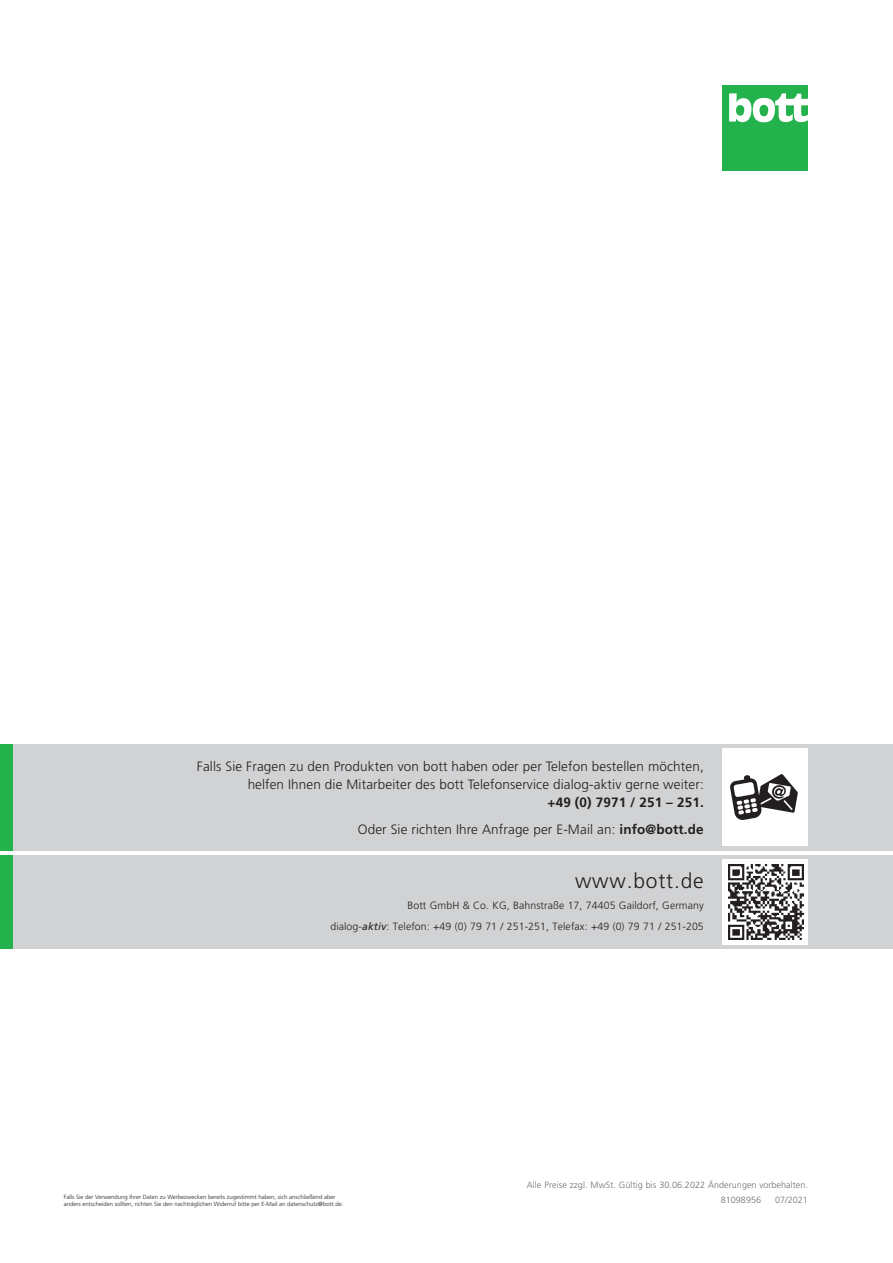
<style>
.page{position:relative;width:893px;height:1263px;background:#fff}
.page>*{position:absolute;margin:0;border:0;box-sizing:border-box;transform-origin:0 0}
.RS_www{font:300 21px "Frutiger LT Pro";letter-spacing:.04em;color:#231f20}
._8_P{font:300 13.5px/18px "Frutiger LT Pro";letter-spacing:.01em;color:#231f20;text-align:right}
._8_P-2{font:700 13.5px "Frutiger LT Pro";letter-spacing:.01em;color:#231f20}
.Adresse{font:300 10.5px "Frutiger LT Pro";letter-spacing:.01em;color:#231f20}
.t1{font:300 9px "Frutiger LT Pro";letter-spacing:.005em;color:#6c6d70}
._6_P_light{font:300 6px/7.2px "Frutiger LT Pro";color:#231f20}
.s1{font-weight:700}
.s2{font-weight:400;font-style:italic}
</style>
<div class="page">
<div style="left:723px;top:85px;width:85px;height:85px;background:#23b24b"></div>
<svg style="left:729px;top:93px;width:79px;height:29px"></svg>
<div style="left:0;top:855px;width:893px;height:93px;background:#d1d2d4"></div>
<div style="left:723px;top:859px;width:85px;height:85px;background:#fff"></div>
<img style="left:728px;top:864px;width:75px;height:75px">
<div style="left:0;top:744px;width:893px;height:106px;background:#d1d2d4"></div>
<div style="left:723px;top:748px;width:85px;height:98px;background:#fff"></div>
<svg style="left:730px;top:774px;width:68px;height:46px"></svg>
<div style="left:0;top:855px;width:13px;height:93px;background:#23b24b"></div>
<div style="left:0;top:744px;width:13px;height:106px;background:#23b24b"></div>
<p class="_8_P" style="left:197px;top:757px;width:508px">Falls Sie Fragen zu den Produkten von bott haben oder per Telefon bestellen möchten, helfen Ihnen die Mitarbeiter des bott Telefonservice dialog-aktiv gerne weiter:</p>
<p class="_8_P-2" style="left:548px;top:794px;width:158px">+49 (0) 7971 / 251 – 251.</p>
<p class="_8_P" style="left:358px;top:820px;width:347px">Oder Sie richten Ihre Anfrage per E-Mail an: <span class="s1">info@bott.de</span></p>
<p class="RS_www" style="left:575px;top:869px;width:130px">www.bott.de</p>
<p class="Adresse" style="left:407px;top:900px;width:298px">Bott GmbH &amp; Co. KG, Bahnstraße 17, 74405 Gaildorf, Germany</p>
<p class="Adresse" style="left:330px;top:921px;width:375px">dialog-<span class="s2">aktiv</span>: Telefon: +49 (0) 79 71 / 251-251, Telefax: +49 (0) 79 71 / 251-205</p>
<p class="_6_P_light" style="left:64px;top:1193px;width:281px">Falls Sie der Verwendung Ihrer Daten zu Werbezwecken bereits zugestimmt haben, sich anschließend aber anders entscheiden sollten, richten Sie den nachträglichen Widerruf bitte per E-Mail an datenschutz@bott.de.</p>
<p class="t1" style="left:527px;top:1179px;width:283px">Alle Preise zzgl. MwSt. Gültig bis 30.06.2022 Änderungen vorbehalten.</p>
<p class="t1" style="left:721px;top:1194px;width:42px">81098956</p>
<p class="t1" style="left:775px;top:1194px;width:34px">07/2021</p>
</div>
